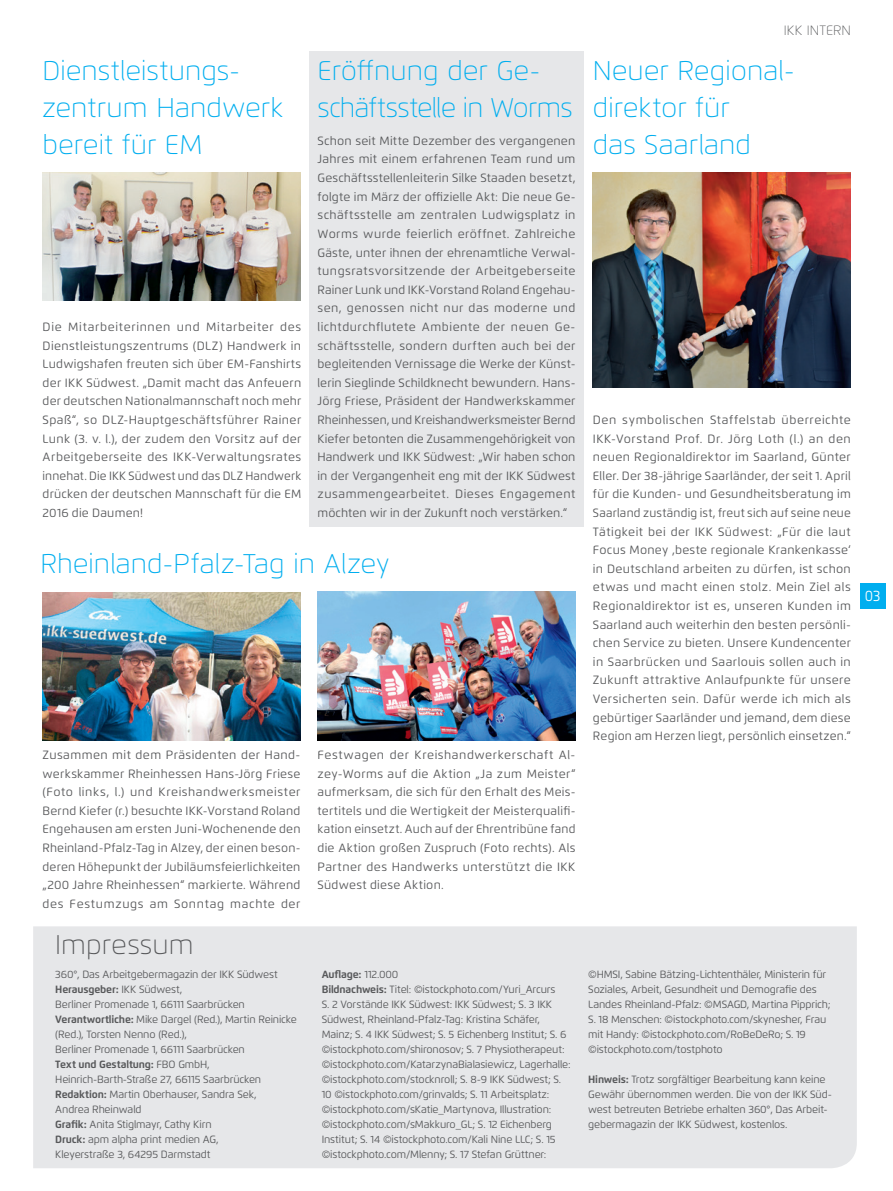
<style>
.page{position:relative;width:893px;height:1191px;background:#fff}
.page>*{position:absolute;margin:0;border:0;box-sizing:border-box;transform-origin:0 0}
.t1{font:100 27px/37.2px "Flexo";color:#00aeef}
.t2{font:100 27px/37.2px "Flexo";letter-spacing:-.02em;color:#00aeef}
.t3{font:100 27px "Flexo";color:#57585a}
.t4{font:15px "Flexo";color:#fff;scale:.9 1}
.t5{font:100 13.5px "Flexo";color:#57585a}
.t6{font:12px/18.6px "Flexo";letter-spacing:.02em;color:#57585a;text-align:justify}
.t7{font:10.5px/15px "Flexo";letter-spacing:-.015em;color:#57585a}
.s1{font-weight:700}
</style>
<div class="page">
<div style="left:33px;top:926px;width:824px;height:242px;background:#e6e7e9"></div>
<div style="left:309px;top:51px;width:275px;height:475px;background:#e6e7e9"></div>
<img style="left:43px;top:592px;width:257px;height:148px">
<img style="left:317px;top:591px;width:258px;height:149px">
<img style="left:593px;top:173px;width:258px;height:214px">
<img style="left:43px;top:173px;width:257px;height:127px">
<div style="left:860px;top:583px;width:25px;height:25px;background:#00aeef"></div>
<h1 class="t1" style="left:42px;top:52px;width:243px">Dienstleistungs&shy;zentrum Handwerk bereit für EM</h1>
<p class="t6" style="left:43px;top:317px;width:260px">Die Mitarbeiterinnen und Mitarbeiter des Dienstleistungszentrums (DLZ) Handwerk in Ludwigshafen freuten sich über EM-Fanshirts der IKK Südwest. „Damit macht das Anfeuern der deutschen Nationalmannschaft noch mehr Spaß“, so DLZ-Hauptgeschäftsführer Rainer Lunk (3. v. l.), der zudem den Vorsitz auf der Arbeitgeberseite des IKK-Verwaltungsrates innehat. Die IKK Südwest und das DLZ Handwerk drücken der deutschen Mannschaft für die EM 2016 die Daumen!</p>
<h1 class="t2" style="left:317px;top:52px;width:257px">Eröffnung der Ge&shy;schäftsstelle in Worms</h1>
<p class="t6" style="left:317px;top:131px;width:259px">Schon seit Mitte Dezember des vergangenen Jahres mit einem erfahrenen Team rund um Geschäftsstellenleiterin Silke Staaden besetzt, folgte im März der offizielle Akt: Die neue Ge&shy;schäftsstelle am zentralen Ludwigsplatz in Worms wurde feierlich eröffnet. Zahlreiche Gäste, unter ihnen der ehrenamtliche Verwal&shy;tungsratsvorsitzende der Arbeitgeberseite Rainer Lunk und IKK-Vorstand Roland Engehau&shy;sen, genossen nicht nur das moderne und lichtdurchflutete Ambiente der neuen Ge&shy;schäftsstelle, sondern durften auch bei der begleitenden Vernissage die Werke der Künst&shy;lerin Sieglinde Schildknecht bewundern. Hans-Jörg Friese, Präsident der Handwerkskammer Rheinhessen, und Kreishandwerksmeister Bernd Kiefer betonten die Zusammengehörigkeit von Handwerk und IKK Südwest: „Wir haben schon in der Vergangenheit eng mit der IKK Südwest zusammengearbeitet. Dieses Engagement möchten wir in der Zukunft noch verstärken.“</p>
<h1 class="t1" style="left:40px;top:545px;width:351px">Rheinland-Pfalz-Tag in Alzey</h1>
<p class="t6" style="left:43px;top:745px;width:259px">Zusammen mit dem Präsidenten der Hand&shy;werkskammer Rheinhessen Hans-Jörg Friese (Foto links, l.) und Kreishandwerksmeister Bernd Kiefer (r.) besuchte IKK-Vorstand Roland Engehausen am ersten Juni-Wochenende den Rheinland-Pfalz-Tag in Alzey, der einen beson&shy;deren Höhepunkt der Jubiläumsfeierlichkeiten „200 Jahre Rheinhessen“ markierte. Während des Festumzugs am Sonntag machte der</p>
<p class="t6" style="left:317px;top:745px;width:259px">Festwagen der Kreishandwerkerschaft Al&shy;zey-Worms auf die Aktion „Ja zum Meister“ aufmerksam, die sich für den Erhalt des Meis&shy;tertitels und die Wertigkeit der Meisterqualifi&shy;kation einsetzt. Auch auf der Ehrentribüne fand die Aktion großen Zuspruch (Foto rechts). Als Partner des Handwerks unterstützt die IKK Südwest diese Aktion.</p>
<h1 class="t3" style="left:55px;top:928px;width:140px">Impressum</h1>
<p class="t5" style="left:784px;top:22px;width:69px">IKK INTERN</p>
<h1 class="t1" style="left:593px;top:52px;width:203px">Neuer Regional&shy;direktor für<br>das Saarland</h1>
<p class="t6" style="left:593px;top:410px;width:259px">Den symbolischen Staffelstab überreichte IKK-Vorstand Prof. Dr. Jörg Loth (l.) an den neuen Regionaldirektor im Saarland, Günter Eller. Der 38-jährige Saarländer, der seit 1. April für die Kunden- und Gesundheitsberatung im Saarland zuständig ist, freut sich auf seine neue Tätigkeit bei der IKK Südwest: „Für die laut Focus Money ,beste regionale Krankenkasse‘ in Deutschland arbeiten zu dürfen, ist schon etwas und macht einen stolz. Mein Ziel als Regionaldirektor ist es, unseren Kunden im Saarland auch weiterhin den besten persönli&shy;chen Service zu bieten. Unsere Kundencenter in Saarbrücken und Saarlouis sollen auch in Zukunft attraktive Anlaufpunkte für unsere Versicherten sein. Dafür werde ich mich als gebürtiger Saarländer und jemand, dem diese Region am Herzen liegt, persönlich einsetzen.“</p>
<p class="t7" style="left:55px;top:967px;width:243px">360°, Das Arbeitgebermagazin der IKK Südwest <span class="s1">Herausgeber:</span> IKK Südwest,<br>Berliner Promenade 1, 66111 Saarbrücken <span class="s1">Verantwortliche:</span> Mike Dargel (Red.), Martin Reinicke (Red.), Torsten Nenno (Red.),<br>Berliner Promenade 1, 66111 Saarbrücken<br><span class="s1">Text und Gestaltung:</span> FBO GmbH, Heinrich-Barth-Straße 27, 66115 Saarbrücken <span class="s1">Redaktion:</span> Martin Oberhauser, Sandra Sek,<br>Andrea Rheinwald<br><span class="s1">Grafik:</span> Anita Stiglmayr, Cathy Kirn<br><span class="s1">Druck:</span> apm alpha print medien AG,<br>Kleyerstraße 3, 64295 Darmstadt</p>
<p class="t7" style="left:322px;top:967px;width:250px"><span class="s1">Auflage:</span> 112.000<br><span class="s1">Bildnachweis:</span> Titel: ©istockphoto.com/Yuri_Arcurs<br>S. 2 Vorstände IKK Südwest: IKK Südwest; S. 3 IKK Südwest, Rheinland-Pfalz-Tag: Kristina Schäfer, Mainz; S. 4 IKK Südwest; S. 5 Eichenberg Institut; S. 6 ©istockphoto.com/shironosov; S. 7 Physiotherapeut: ©istockphoto.com/KatarzynaBialasiewicz, Lagerhalle: ©istockphoto.com/stocknroll; S. 8-9 IKK Südwest; S.<br>10 ©istockphoto.com/grinvalds; S. 11 Arbeitsplatz: ©istockphoto.com/sKatie_Martynova, Illustration: ©istockphoto.com/sMakkuro_GL; S. 12 Eichenberg Institut; S. 14 ©istockphoto.com/Kali Nine LLC; S. 15 ©istockphoto.com/Mlenny; S. 17 Stefan Grüttner:</p>
<p class="t7" style="left:588px;top:967px;width:244px">©HMSI, Sabine Bätzing-Lichtenthäler, Ministerin für Soziales, Arbeit, Gesundheit und Demografie des Landes Rheinland-Pfalz: ©MSAGD, Martina Pipprich; S. 18 Menschen: ©istockphoto.com/skynesher, Frau mit Handy: ©istockphoto.com/RoBeDeRo; S. 19 ©istockphoto.com/tostphoto</p>
<p class="t7" style="left:588px;top:1072px;width:245px"><span class="s1">Hinweis:</span> Trotz sorgfältiger Bearbeitung kann keine Gewähr übernommen werden. Die von der IKK Süd&shy;west betreuten Betriebe erhalten 360°, Das Arbeit&shy;gebermagazin der IKK Südwest, kostenlos.</p>
<p class="t4" style="left:865px;top:586px;width:19px">03</p>
</div>
